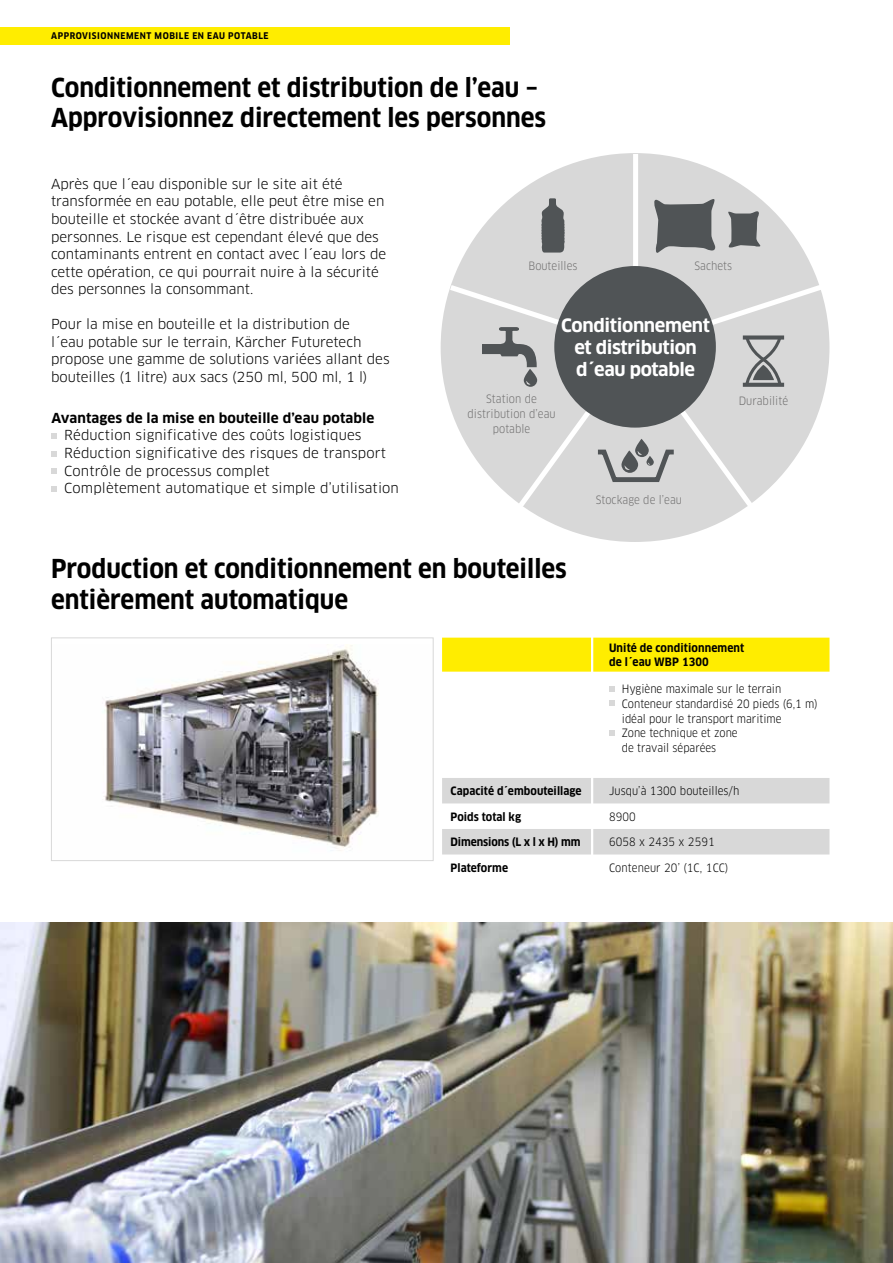
<style>
.page{position:relative;width:893px;height:1263px;background:#fff}
.page>*{position:absolute;margin:0;border:0;box-sizing:border-box;transform-origin:0 0}
.t1{font:700 25.5px/30.6px "Clan Pro Narr";color:#000}
.t2{font:700 18px/21.9px "Clan Pro";letter-spacing:-.02em;color:#fff;text-align:center}
.t3{font:13.5px/17.5px "Clan Pro";color:#000}
.t4{font:700 13.5px "Clan Pro";letter-spacing:.01em;color:#000}
.t5{font:11.25px/14.7px "Clan Pro Narr";color:#000}
.t6{font:700 11.25px/14.7px "Clan Pro Narr";letter-spacing:.005em;color:#000}
.t7{font:11.25px/14.7px "Clan Pro Narr";letter-spacing:.005em;color:#706f6f;text-align:center}
.t8{font:700 9px "Clan Pro Narr";letter-spacing:.06em;color:#000}
</style>
<div class="page">
<img style="left:103px;top:645px;width:276px;height:206px">
<div style="left:51px;top:637px;width:383px;height:224px;border:1px solid #d8d8d8"></div>
<img style="left:0;top:923px;width:893px;height:340px">
<div style="left:0;top:27px;width:510px;height:18px;background:#ffed00"></div>
<div style="left:442px;top:638px;width:387px;height:34px;background:#ffed00"></div>
<svg style="left:442px;top:778px;width:387px;height:76px"></svg>
<svg style="left:609px;top:686px;width:6px;height:6px"></svg>
<svg style="left:609px;top:701px;width:6px;height:5px"></svg>
<svg style="left:609px;top:730px;width:6px;height:5px"></svg>
<svg style="left:52px;top:433px;width:5px;height:6px"></svg>
<svg style="left:52px;top:451px;width:5px;height:5px"></svg>
<svg style="left:52px;top:468px;width:5px;height:6px"></svg>
<svg style="left:52px;top:486px;width:5px;height:5px"></svg>
<div style="left:441px;top:153px;width:388px;height:389px;background:#d8d8d8;border-radius:50%"></div>
<svg style="left:541px;top:198px;width:24px;height:55px"></svg>
<svg style="left:728px;top:211px;width:33px;height:37px"></svg>
<svg style="left:654px;top:199px;width:62px;height:54px"></svg>
<div style="left:633px;top:154px;width:5px;height:194px;background:#fff"></div>
<svg style="left:443px;top:281px;width:385px;height:233px"></svg>
<div style="left:554px;top:266px;width:162px;height:162px;background:#505456;border-radius:50%"></div>
<hr style="left:591px;top:631px;width:2px;height:271px;background:#fff">
<p class="t8" style="left:51px;top:31px;width:146px">WASSERVERSORGUNGSSYSTEME</p>
<p class="t8" style="left:51px;top:31px;width:219px">APPROVISIONNEMENT MOBILE EN EAU POTABLE</p>
<h1 class="t1" style="left:51px;top:72px;width:497px">Conditionnement et distribution de l’eau –<br>Approvisionnez directement les personnes</h1>
<p class="t3" style="left:51px;top:175px;width:337px">Après que l´eau disponible sur le site ait été transformée en eau potable, elle peut être mise en bouteille et stockée avant d´être distribuée aux personnes. Le risque est cependant élevé que des contaminants entrent en contact avec l´eau lors de cette opération, ce qui pourrait nuire à la sécurité des personnes la consommant.</p>
<p class="t3" style="left:51px;top:316px;width:340px">Pour la mise en bouteille et la distribution de<br>l´eau potable sur le terrain, Kärcher Futuretech propose une gamme de solutions variées allant des bouteilles (1 litre) aux sacs (250 ml, 500 ml, 1 l)</p>
<p class="t4" style="left:52px;top:410px;width:324px">Avantages de la mise en bouteille d’eau potable</p>
<p class="t3" style="left:64px;top:427px;width:336px">Réduction significative des coûts logistiques Réduction significative des risques de transport Contrôle de processus complet<br>Complètement automatique et simple d’utilisation</p>
<p class="t7" style="left:528px;top:258px;width:51px">Bouteilles</p>
<p class="t7" style="left:695px;top:258px;width:39px">Sachets</p>
<h2 class="t2" style="left:561px;top:315px;width:150px">Conditionnement et distribution d´eau potable</h2>
<p class="t7" style="left:468px;top:392px;width:90px">Station de distribution d’eau potable</p>
<p class="t7" style="left:739px;top:393px;width:51px">Durabilité</p>
<p class="t7" style="left:596px;top:493px;width:88px">Stockage de l’eau</p>
<h1 class="t1" style="left:51px;top:554px;width:517px">Production et conditionnement en bouteilles entièrement automatique</h1>
<p class="t6" style="left:609px;top:640px;width:137px">Unité de conditionnement de l´eau WBP 1300</p>
<p class="t5" style="left:622px;top:682px;width:197px">Hygiène maximale sur le terrain<br>Conteneur standardisé 20 pieds (6,1 m) idéal pour le transport maritime<br>Zone technique et zone<br>de travail séparées</p>
<p class="t6" style="left:451px;top:784px;width:133px">Capacité d´embouteillage</p>
<p class="t5" style="left:609px;top:784px;width:132px">Jusqu’à 1300 bouteilles/h</p>
<p class="t6" style="left:451px;top:809px;width:72px">Poids total kg</p>
<p class="t5" style="left:609px;top:809px;width:28px">8900</p>
<p class="t6" style="left:451px;top:835px;width:131px">Dimensions (L x l x H) mm</p>
<p class="t5" style="left:609px;top:835px;width:107px">6058 x 2435 x 2591</p>
<p class="t6" style="left:451px;top:860px;width:59px">Plateforme</p>
<p class="t5" style="left:609px;top:860px;width:121px">Conteneur 20’ (1C, 1CC)</p>
</div>
